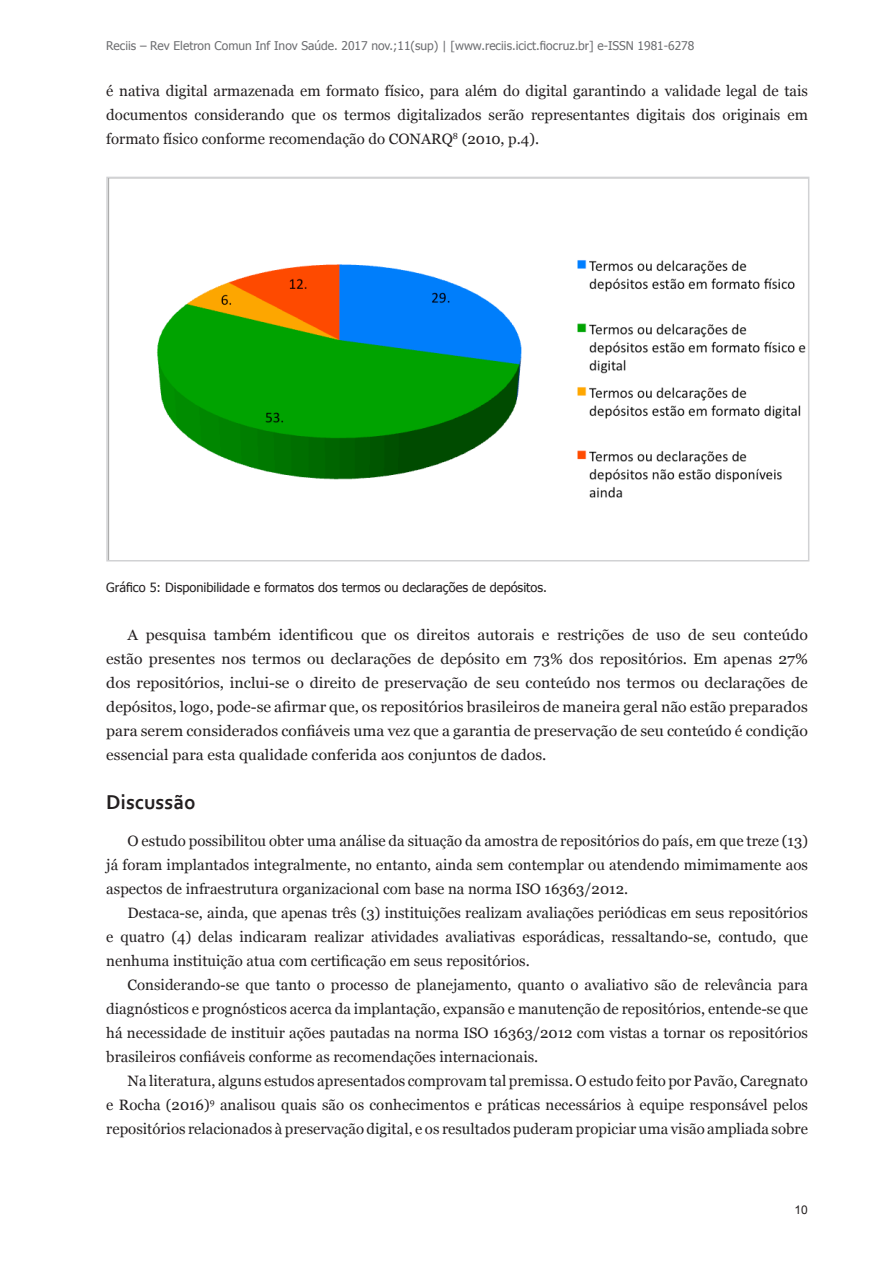
<style>
.page{position:relative;width:893px;height:1263px;background:#fff}
.page>*{position:absolute;margin:0;border:0;box-sizing:border-box;transform-origin:0 0}
.t1{font:700 21px "Corbel";color:#231f20}
.t2{font:15px/24px "Georgia";color:#231f20;text-align:justify}
.t3{font:15px/24px "Georgia";color:#231f20;text-align:justify;scale:1.05 1}
.t4{font:12.75px "Tahoma";color:#231f20}
.t5{font:12px "Tahoma";color:#6c6d70}
.t6{font:12px "Arial";color:#231f20}
</style>
<div class="page">
<img style="left:109px;top:180px;width:697px;height:378px">
<div style="left:106px;top:177px;width:703px;height:384px;border:2px solid #d1d2d4"></div>
<p class="t5" style="left:106px;top:38px;width:590px">Reciis – Rev Eletron Comun Inf Inov Saúde. 2017 nov.;11(sup) | [www.reciis.icict.fiocruz.br] e-ISSN 1981-6278</p>
<p class="t2" style="left:106px;top:80px;width:703px">é nativa digital armazenada em formato físico, para além do digital garantindo a validade legal de tais documentos considerando que os termos digitalizados serão representantes digitais dos originais em formato físico conforme recomendação do CONARQ<sup>8</sup> (2010, p.4).</p>
<p class="t4" style="left:106px;top:578px;width:442px">Gráfico 5: Disponibilidade e formatos dos termos ou declarações de depósitos.</p>
<p class="t3" style="left:106px;top:623px;width:670px;text-indent:21px">A pesquisa também identificou que os direitos autorais e restrições de uso de seu conteúdo estão presentes nos termos ou declarações de depósito em 73% dos repositórios. Em apenas 27% dos repositórios, inclui-se o direito de preservação de seu conteúdo nos termos ou declarações de depósitos, logo, pode-se afirmar que, os repositórios brasileiros de maneira geral não estão preparados para serem considerados confiáveis uma vez que a garantia de preservação de seu conteúdo é condição essencial para esta qualidade conferida aos conjuntos de dados.</p>
<h1 class="t1" style="left:106px;top:789px;width:91px">Discussão</h1>
<p class="t2" style="left:106px;top:829px;width:703px;text-indent:21px">O estudo possibilitou obter uma análise da situação da amostra de repositórios do país, em que treze (13) já foram implantados integralmente, no entanto, ainda sem contemplar ou atendendo mimimamente aos aspectos de infraestrutura organizacional com base na norma ISO 16363/2012.</p>
<p class="t2" style="left:106px;top:901px;width:703px;text-indent:21px">Destaca-se, ainda, que apenas três (3) instituições realizam avaliações periódicas em seus repositórios e quatro (4) delas indicaram realizar atividades avaliativas esporádicas, ressaltando-se, contudo, que nenhuma instituição atua com certificação em seus repositórios.</p>
<p class="t2" style="left:106px;top:973px;width:703px;text-indent:21px">Considerando-se que tanto o processo de planejamento, quanto o avaliativo são de relevância para diagnósticos e prognósticos acerca da implantação, expansão e manutenção de repositórios, entende-se que há necessidade de instituir ações pautadas na norma ISO 16363/2012 com vistas a tornar os repositórios brasileiros confiáveis conforme as recomendações internacionais.</p>
<p class="t2" style="left:106px;top:1069px;width:703px;text-indent:21px">Na literatura, alguns estudos apresentados comprovam tal premissa. O estudo feito por Pavão, Caregnato e Rocha (2016)<sup>9</sup> analisou quais são os conhecimentos e práticas necessários à equipe responsável pelos repositórios relacionados à preservação digital, e os resultados puderam propiciar uma visão ampliada sobre</p>
<p class="t6" style="left:795px;top:1202px;width:15px">10</p>
</div>
